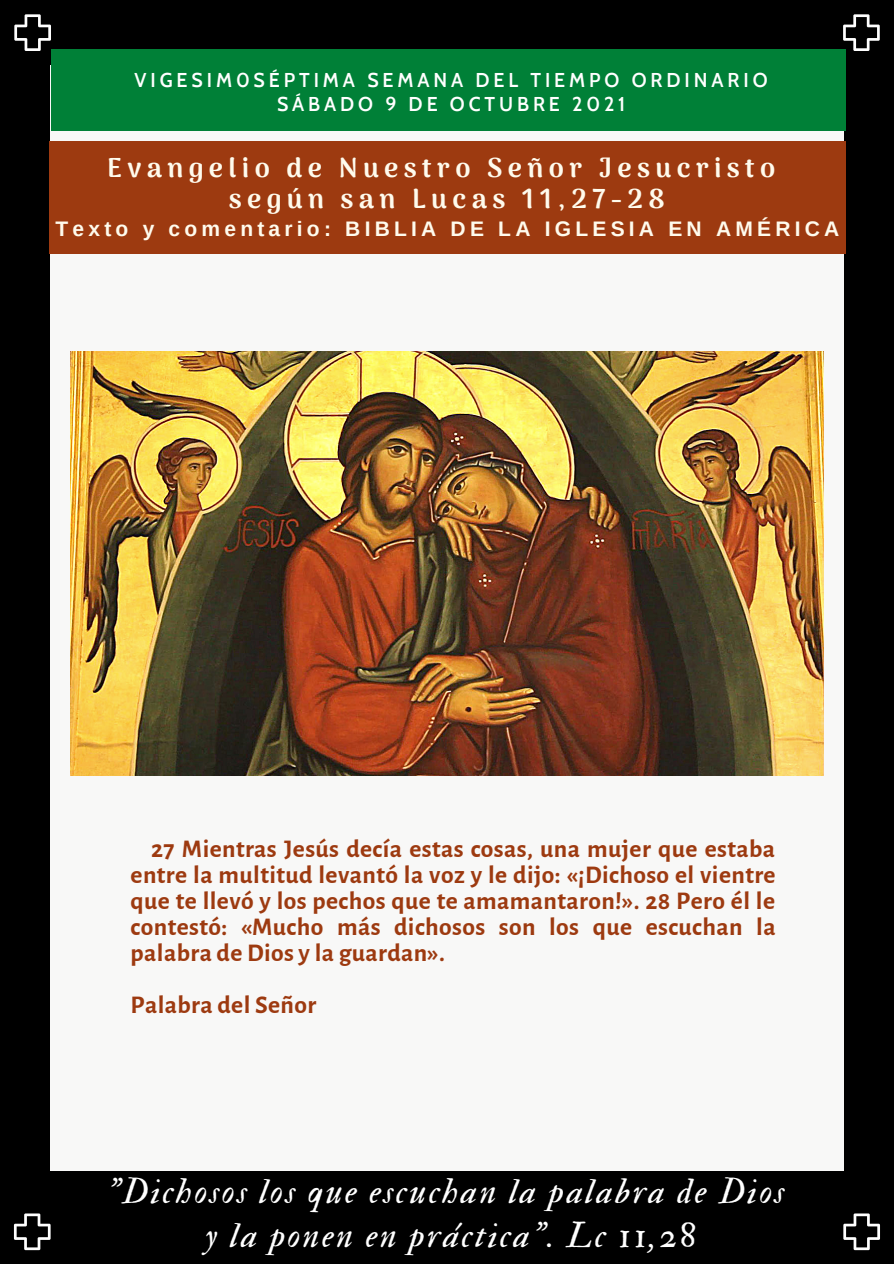
<style>
.page{position:relative;width:894px;height:1264px;background:#fff}
.page>*{position:absolute;margin:0;border:0;box-sizing:border-box;transform-origin:0 0}
.t1{font:35.25px "IM FELL Double Pica Italic";letter-spacing:.075em;color:#fff}
.t2{font:900 27.15px "Arima Madurai";letter-spacing:.2em;color:#fffbed}
.t3{font:700 25.5px/26px "Alegreya Sans";letter-spacing:.015em;color:#9d3a10;text-align:justify}
.t4{font:700 21px "Arimo";letter-spacing:.2em;color:#fffbed}
.t5{font:600 19.5px "Cabin";letter-spacing:.2em;color:#fff}
</style>
<div class="page">
<div style="left:0;top:0;width:893px;height:1263px;background:#000"></div>
<div style="left:51px;top:65px;width:792px;height:1105px;background:#f8f8f7"></div>
<div style="left:51px;top:50px;width:794px;height:81px;background:#008037"></div>
<svg style="left:842px;top:14px;width:37px;height:37px"></svg>
<svg style="left:843px;top:1213px;width:36px;height:37px"></svg>
<svg style="left:14px;top:1213px;width:37px;height:37px"></svg>
<svg style="left:14px;top:14px;width:37px;height:37px"></svg>
<div style="left:49px;top:141px;width:796px;height:113px;background:#9d3a10"></div>
<img style="left:71px;top:351px;width:752px;height:424px">
<p class="t5" style="left:134px;top:68px;width:634px">VIGESIM0SÉPTIMA SEMANA DEL TIEMPO ORDINARIO</p>
<p class="t5" style="left:277px;top:92px;width:349px">SÁBADO 9 DE OCTUBRE 2021</p>
<p class="t2" style="left:107px;top:151px;width:669px">Evangelio de Nuestro Señor Jesucristo</p>
<p class="t2" style="left:229px;top:183px;width:437px">según san Lucas 11,27-28</p>
<p class="t4" style="left:55px;top:217px;width:785px">Texto y comentario: BIBLIA DE LA IGLESIA EN AMÉRICA</p>
<p class="t3" style="left:131px;top:836px;width:646px;text-indent:21px">27 Mientras Jesús decía estas cosas, una mujer que estaba entre la multitud levantó la voz y le dijo: «¡Dichoso el vientre que te llevó y los pechos que te amamantaron!». 28 Pero él le contestó: «Mucho más dichosos son los que escuchan la palabra de Dios y la guardan».</p>
<p class="t3" style="left:131px;top:992px;width:187px">Palabra del Señor</p>
<p class="t1" style="left:107px;top:1170px;width:678px">"Dichosos los que escuchan la palabra de Dios</p>
<p class="t1" style="left:205px;top:1214px;width:492px">y la ponen en práctica". Lc 11,28</p>
</div>
